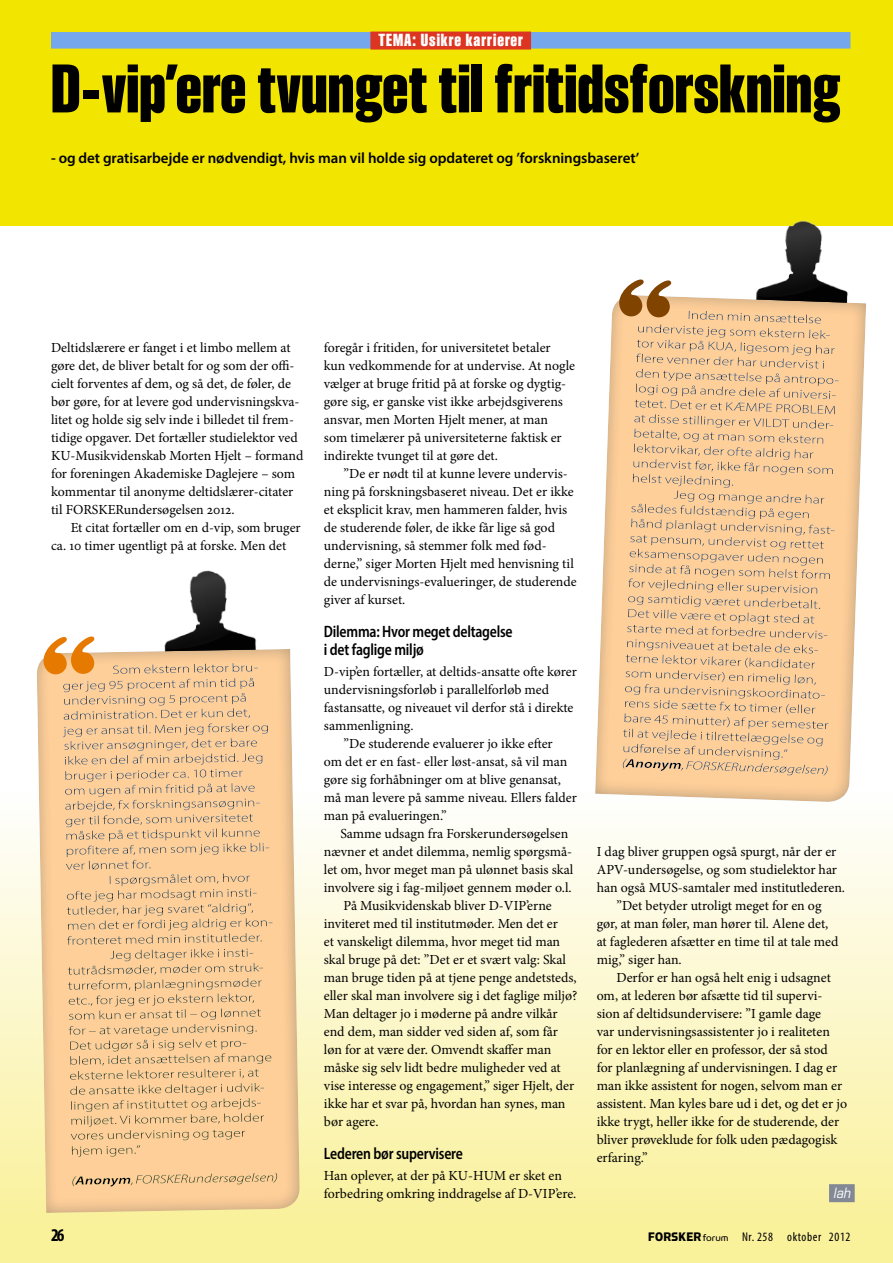
<style>
.page{position:relative;width:893px;height:1263px;background:#fff}
.page>*{position:absolute;margin:0;border:0;box-sizing:border-box;transform-origin:0 0}
.t1{font:700 70.5px "Smart Sans Std";color:#000}
.t2{font:700 18px "Smart Sans Std";letter-spacing:.055em;color:#fff}
.t3{font:700 condensed 18px "Myriad Pro";color:#000}
.t4{font:600 semi-condensed 16.5px/18px "Myriad Pro";letter-spacing:-.015em;color:#000;scale:.9 1}
.t5{font:600 15px "Myriad Pro";letter-spacing:-.005em;color:#000}
.t6{font:13.8px/18px "Minion Pro";color:#000}
.t7{font:italic 13.8px "Eurostile LT Std";color:#fff;scale:.9 1}
.t8{font:condensed 12.75px "Myriad Pro";letter-spacing:.05em;color:#000}
.s1{font-family:"Simian Display Chimpanzee";font-stretch:normal;font-size:13.95px}
.s2{font-family:"Simian Display Orangutan";font-stretch:normal;font-size:11.4px}
</style>
<div class="page">
<div style="left:0;top:0;width:893px;height:226px;background:#f2e500"></div>
<div style="left:0;top:787px;width:893px;height:476px;background:linear-gradient(to bottom,#fefefe,#f9f094)"></div>
<img style="left:785px;top:220px;width:63px;height:73px">
<img style="left:181px;top:570px;width:68px;height:66px">
<div style="left:829px;top:1184px;width:26px;height:18px;background:#828995"></div>
<div style="left:51px;top:32px;width:799px;height:17px;background:#74a7eb"></div>
<div style="left:370px;top:32px;width:161px;height:18px;background:#dc3522"></div>
<svg style="left:36px;top:649px;width:266px;height:564px;background:#f5d2a2"></svg>
<svg style="left:43px;top:636px;width:229px;height:521px;background:#edc393"></svg>
<svg style="left:595px;top:293px;width:273px;height:510px"></svg>
<svg style="left:619px;top:279px;width:220px;height:496px;background:#eac295"></svg>
<h2 class="t2" style="left:378px;top:30px;width:146px">TEMA: Usikre karrierer</h2>
<h1 class="t1" style="left:51px;top:49px;width:791px">D-vip’ere tvunget til fritidsforskning</h1>
<p class="t5" style="left:51px;top:149px;width:590px">- og det gratisarbejde er nødvendigt, hvis man vil holde sig opdateret og ’forskningsbaseret’</p>
<p class="t6" style="left:51px;top:338px;width:254px">Deltidslærere er fanget i et limbo mellem at gøre det, de bliver betalt for og som der offi&shy;cielt forventes af dem, og så det, de føler, de bør gøre, for at levere god undervisningskva&shy;litet og holde sig selv inde i billedet til frem&shy;tidige opgaver. Det fortæller studielektor ved KU-Musikvidenskab Morten Hjelt – formand for foreningen Akademiske Daglejere – som kommentar til anonyme deltidslærer-citater til FORSKERundersøgelsen 2012.</p>
<p class="t6" style="left:51px;top:518px;width:251px;text-indent:20px">Et citat fortæller om en d-vip, som bruger ca. 10 timer ugentligt på at forske. Men det</p>
<p class="t6" style="left:324px;top:338px;width:253px">foregår i fritiden, for universitetet betaler kun vedkommende for at undervise. At nogle vælger at bruge fritid på at forske og dygtig&shy;gøre sig, er ganske vist ikke arbejdsgiverens ansvar, men Morten Hjelt mener, at man<br>som timelærer på universiteterne faktisk er indirekte tvunget til at gøre det.</p>
<p class="t6" style="left:324px;top:464px;width:254px;text-indent:20px">”De er nødt til at kunne levere undervis&shy;ning på forskningsbaseret niveau. Det er ikke et eksplicit krav, men hammeren falder, hvis de studerende føler, de ikke får lige så god undervisning, så stemmer folk med fød&shy;derne,” siger Morten Hjelt med henvisning til de undervisnings-evalueringer, de studerende giver af kurset.</p>
<p class="t4" style="left:324px;top:622px;width:211px">Dilemma: Hvor meget deltagelse i det faglige miljø</p>
<p class="t6" style="left:324px;top:662px;width:255px">D-vip’en fortæller, at deltids-ansatte ofte kører</p>
<p class="t6" style="left:324px;top:680px;width:227px">undervisningsforløb i parallelforløb med</p>
<p class="t6" style="left:324px;top:698px;width:251px">fastansatte, og niveauet vil derfor stå i direkte</p>
<p class="t6" style="left:324px;top:716px;width:91px">sammenligning.</p>
<p class="t6" style="left:344px;top:734px;width:211px">”De studerende evaluerer jo ikke efter</p>
<p class="t6" style="left:324px;top:752px;width:245px">om det er en fast- eller løst-ansat, så vil man</p>
<p class="t6" style="left:324px;top:770px;width:239px">gøre sig forhåbninger om at blive genansat,</p>
<p class="t6" style="left:324px;top:788px;width:255px">må man levere på samme niveau. Ellers falder</p>
<p class="t6" style="left:324px;top:806px;width:124px">man på evalueringen.”</p>
<p class="t6" style="left:340px;top:824px;width:229px">Samme udsagn fra Forskerundersøgelsen</p>
<p class="t6" style="left:324px;top:842px;width:250px">nævner et andet dilemma, nemlig spørgsmå-</p>
<p class="t6" style="left:324px;top:860px;width:251px">let om, hvor meget man på ulønnet basis skal</p>
<p class="t6" style="left:324px;top:878px;width:249px">involvere sig i fag-miljøet gennem møder o.l.</p>
<p class="t6" style="left:344px;top:896px;width:210px">På Musikvidenskab bliver D-VIP’erne</p>
<p class="t6" style="left:324px;top:914px;width:236px">inviteret med til institutmøder. Men det er</p>
<p class="t6" style="left:324px;top:932px;width:238px">et vanskeligt dilemma, hvor meget tid man</p>
<p class="t6" style="left:324px;top:950px;width:244px">skal bruge på det: ”Det er et svært valg: Skal</p>
<p class="t6" style="left:324px;top:968px;width:254px">man bruge tiden på at tjene penge andetsteds,</p>
<p class="t6" style="left:324px;top:986px;width:255px">eller skal man involvere sig i det faglige miljø?</p>
<p class="t6" style="left:324px;top:1004px;width:235px">Man deltager jo i møderne på andre vilkår</p>
<p class="t6" style="left:324px;top:1022px;width:236px">end dem, man sidder ved siden af, som får</p>
<p class="t6" style="left:324px;top:1040px;width:229px">løn for at være der. Omvendt skaffer man</p>
<p class="t6" style="left:324px;top:1058px;width:238px">måske sig selv lidt bedre muligheder ved at</p>
<p class="t6" style="left:324px;top:1076px;width:252px">vise interesse og engagement,” siger Hjelt, der</p>
<p class="t6" style="left:324px;top:1094px;width:243px">ikke har et svar på, hvordan han synes, man</p>
<p class="t6" style="left:324px;top:1112px;width:56px">bør agere.</p>
<p class="t4" style="left:324px;top:1144px;width:156px">Lederen bør supervisere</p>
<p class="t6" style="left:324px;top:1166px;width:254px">Han oplever, at der på KU-HUM er sket en forbedring omkring inddragelse af D-VIP’ere.</p>
<p class="t6" style="left:597px;top:842px;width:241px">I dag bliver gruppen også spurgt, når der er</p>
<p class="t6" style="left:597px;top:860px;width:242px">APV-undersøgelse, og som studielektor har</p>
<p class="t6" style="left:597px;top:878px;width:250px">han også MUS-samtaler med institutlederen.</p>
<p class="t6" style="left:616px;top:896px;width:207px">”Det betyder utroligt meget for en og</p>
<p class="t6" style="left:597px;top:914px;width:233px">gør, at man føler, man hører til. Alene det,</p>
<p class="t6" style="left:597px;top:932px;width:243px">at faglederen afsætter en time til at tale med</p>
<p class="t6" style="left:597px;top:950px;width:87px">mig,” siger han.</p>
<p class="t6" style="left:616px;top:968px;width:216px">Derfor er han også helt enig i udsagnet</p>
<p class="t6" style="left:597px;top:986px;width:227px">om, at lederen bør afsætte tid til supervi-</p>
<p class="t6" style="left:597px;top:1004px;width:226px">sion af deltidsundervisere: ”I gamle dage</p>
<p class="t6" style="left:597px;top:1022px;width:235px">var undervisningsassistenter jo i realiteten</p>
<p class="t6" style="left:597px;top:1040px;width:233px">for en lektor eller en professor, der så stod</p>
<p class="t6" style="left:597px;top:1058px;width:242px">for planlægning af undervisningen. I dag er</p>
<p class="t6" style="left:597px;top:1076px;width:247px">man ikke assistent for nogen, selvom man er</p>
<p class="t6" style="left:597px;top:1094px;width:252px">assistent. Man kyles bare ud i det, og det er jo</p>
<p class="t6" style="left:597px;top:1112px;width:244px">ikke trygt, heller ikke for de studerende, der</p>
<p class="t6" style="left:597px;top:1130px;width:242px">bliver prøveklude for folk uden pædagogisk</p>
<p class="t6" style="left:597px;top:1148px;width:52px">erfaring.”</p>
<p class="t7" style="left:833px;top:1184px;width:21px">lah</p>
<h2 class="t3" style="left:51px;top:1224px;width:15px">26</h2>
<p class="t8" style="left:648px;top:1229px;width:204px"><span class="s1">FORSKER</span><span class="s2">forum</span> Nr. 258 oktober 2012</p>
</div>
